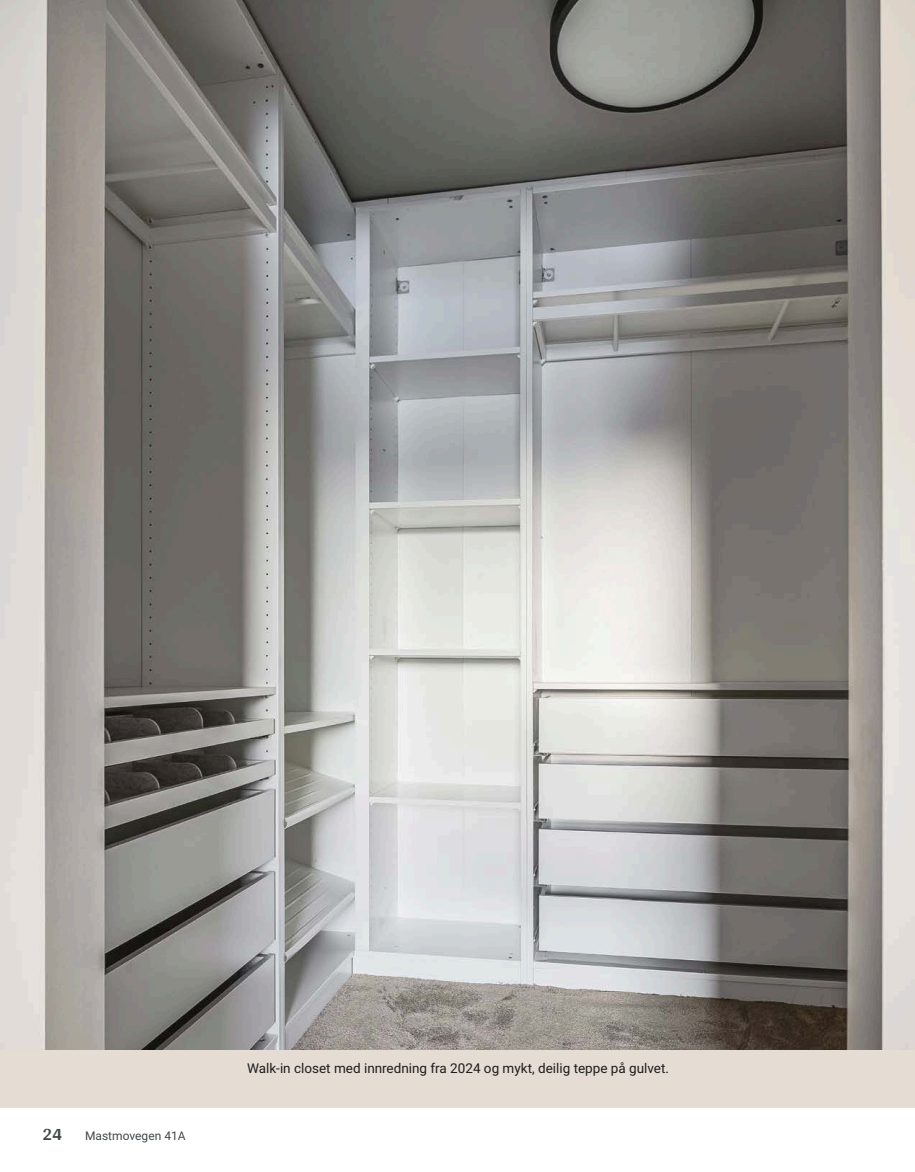
<style>
.page{position:relative;width:915px;height:1172px;background:#fff}
.page>*{position:absolute;margin:0;border:0;box-sizing:border-box;transform-origin:0 0}
.t1{font:700 18px "Arya";color:#414749}
.t2{font:13.5px "Roboto Vitec";color:#1d1d1b}
.t3{font:12px "Roboto Vitec";color:#414749}
</style>
<div class="page">
<img style="left:0;top:0;width:914px;height:1050px">
<div style="left:0;top:1050px;width:914px;height:58px;background:#e5dcd4"></div>
<h1 class="t1" style="left:43px;top:1123px;width:21px">24</h1>
<p class="t3" style="left:85px;top:1127px;width:102px">Mastmovegen 41A</p>
<p class="t2" style="left:247px;top:1059px;width:423px">Walk-in closet med innredning fra 2024 og mykt, deilig teppe på gulvet.</p>
</div>
